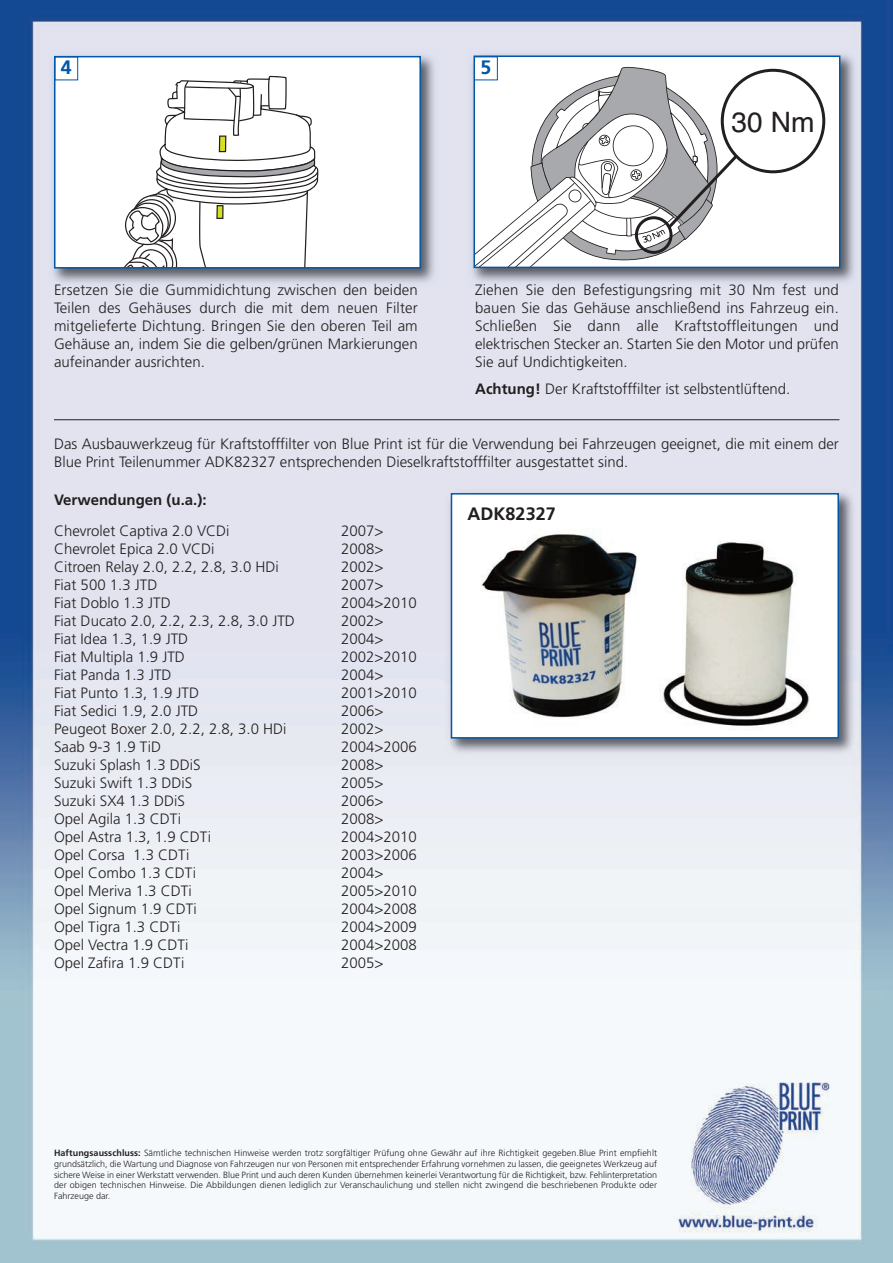
<style>
.page{position:relative;width:893px;height:1263px;background:#fff}
.page>*{position:absolute;margin:0;border:0;box-sizing:border-box;transform-origin:0 0}
.t1{font:28.2px "Helvetica";color:#231f20}
.t2{font:700 19.5px "Frutiger 65";color:#0157a8}
.t3{font:700 18px "Frutiger 65";color:#231f20}
.t4{font:300 15px/18px "Frutiger 45";color:#231f20;text-align:justify}
.t5{font:700 15px "Frutiger 65";color:#231f20}
.t6{font:300 9px/10.8px "Frutiger 45";letter-spacing:.01em;color:#231f20;text-align:justify}
.s1{font-family:"Frutiger 65";font-weight:700}
</style>
<div class="page">
<img style="left:0;top:0;width:893px;height:1263px">
<img style="left:47px;top:49px;width:393px;height:239px">
<img style="left:57px;top:59px;width:361px;height:207px">
<svg style="left:121px;top:76px;width:197px;height:190px"></svg>
<div style="left:54px;top:56px;width:367px;height:213px;border:2px solid #0157a8"></div>
<img style="left:467px;top:49px;width:393px;height:238px">
<img style="left:476px;top:59px;width:361px;height:206px">
<div style="left:473px;top:56px;width:367px;height:212px;border:2px solid #0157a8"></div>
<svg style="left:475px;top:66px;width:350px;height:201px"></svg>
<img style="left:444px;top:486px;width:414px;height:272px">
<img style="left:454px;top:496px;width:382px;height:239px">
<div style="left:451px;top:493px;width:388px;height:245px;border:2px solid #0157a8"></div>
<hr style="left:54px;top:419px;width:785px;height:1px;background:#231f20">
<div style="left:54px;top:57px;width:24px;height:23px;border:1px solid #0157a8"></div>
<div style="left:474px;top:57px;width:24px;height:23px;border:1px solid #0157a8"></div>
<h2 class="t2" style="left:61px;top:55px;width:12px">4</h2>
<h2 class="t2" style="left:480px;top:55px;width:12px">5</h2>
<h1 class="t1" style="left:731px;top:105px;width:84px">30 Nm</h1>
<p class="t4" style="left:54px;top:281px;width:365px">Ersetzen Sie die Gummidichtung zwischen den beiden Teilen des Gehäuses durch die mit dem neuen Filter mitgelieferte Dichtung. Bringen Sie den oberen Teil am Gehäuse an, indem Sie die gelben/grünen Markierungen aufeinander ausrichten.</p>
<p class="t4" style="left:475px;top:281px;width:365px">Ziehen Sie den Befestigungsring mit 30 Nm fest und bauen Sie das Gehäuse anschließend ins Fahrzeug ein.<br>Schließen Sie dann alle Kraftstoffleitungen und elektrischen Stecker an. Starten Sie den Motor und prüfen Sie auf Undichtigkeiten.</p>
<p class="t4" style="left:475px;top:380px;width:317px"><span class="s1">Achtung!</span> Der Kraftstofffilter ist selbstentlüftend.</p>
<p class="t4" style="left:54px;top:435px;width:786px">Das Ausbauwerkzeug für Kraftstofffilter von Blue Print ist für die Verwendung bei Fahrzeugen geeignet, die mit einem der<br>Blue Print Teilenummer ADK82327 entsprechenden Dieselkraftstofffilter ausgestattet sind.</p>
<p class="t5" style="left:54px;top:491px;width:154px">Verwendungen (u.a.):</p>
<p class="t4" style="left:54px;top:522px;width:177px">Chevrolet Captiva 2.0 VCDi</p>
<p class="t4" style="left:341px;top:522px;width:44px">2007&gt;</p>
<p class="t4" style="left:54px;top:540px;width:162px">Chevrolet Epica 2.0 VCDi</p>
<p class="t4" style="left:341px;top:540px;width:44px">2008&gt;</p>
<p class="t4" style="left:54px;top:558px;width:226px">Citroen Relay 2.0, 2.2, 2.8, 3.0 HDi</p>
<p class="t4" style="left:341px;top:558px;width:44px">2002&gt;</p>
<p class="t4" style="left:54px;top:576px;width:105px">Fiat 500 1.3 JTD</p>
<p class="t4" style="left:341px;top:576px;width:44px">2007&gt;</p>
<p class="t4" style="left:54px;top:594px;width:118px">Fiat Doblo 1.3 JTD</p>
<p class="t4" style="left:341px;top:594px;width:77px">2004&gt;2010</p>
<p class="t4" style="left:54px;top:612px;width:242px">Fiat Ducato 2.0, 2.2, 2.3, 2.8, 3.0 JTD</p>
<p class="t4" style="left:341px;top:612px;width:44px">2002&gt;</p>
<p class="t4" style="left:54px;top:630px;width:136px">Fiat Idea 1.3, 1.9 JTD</p>
<p class="t4" style="left:341px;top:630px;width:44px">2004&gt;</p>
<p class="t4" style="left:54px;top:648px;width:132px">Fiat Multipla 1.9 JTD</p>
<p class="t4" style="left:341px;top:648px;width:77px">2002&gt;2010</p>
<p class="t4" style="left:54px;top:666px;width:119px">Fiat Panda 1.3 JTD</p>
<p class="t4" style="left:341px;top:666px;width:44px">2004&gt;</p>
<p class="t4" style="left:54px;top:684px;width:147px">Fiat Punto 1.3, 1.9 JTD</p>
<p class="t4" style="left:341px;top:684px;width:77px">2001&gt;2010</p>
<p class="t4" style="left:54px;top:702px;width:146px">Fiat Sedici 1.9, 2.0 JTD</p>
<p class="t4" style="left:341px;top:702px;width:44px">2006&gt;</p>
<p class="t4" style="left:54px;top:720px;width:234px">Peugeot Boxer 2.0, 2.2, 2.8, 3.0 HDi</p>
<p class="t4" style="left:341px;top:720px;width:44px">2002&gt;</p>
<p class="t4" style="left:54px;top:738px;width:109px">Saab 9-3 1.9 TiD</p>
<p class="t4" style="left:341px;top:738px;width:77px">2004&gt;2006</p>
<p class="t4" style="left:54px;top:756px;width:148px">Suzuki Splash 1.3 DDiS</p>
<p class="t4" style="left:341px;top:756px;width:44px">2008&gt;</p>
<p class="t4" style="left:54px;top:774px;width:140px">Suzuki Swift 1.3 DDiS</p>
<p class="t4" style="left:341px;top:774px;width:44px">2005&gt;</p>
<p class="t4" style="left:54px;top:792px;width:132px">Suzuki SX4 1.3 DDiS</p>
<p class="t4" style="left:341px;top:792px;width:44px">2006&gt;</p>
<p class="t4" style="left:54px;top:810px;width:129px">Opel Agila 1.3 CDTi</p>
<p class="t4" style="left:341px;top:810px;width:44px">2008&gt;</p>
<p class="t4" style="left:54px;top:828px;width:159px">Opel Astra 1.3, 1.9 CDTi</p>
<p class="t4" style="left:341px;top:828px;width:77px">2004&gt;2010</p>
<p class="t4" style="left:54px;top:846px;width:137px">Opel Corsa 1.3 CDTi</p>
<p class="t4" style="left:341px;top:846px;width:77px">2003&gt;2006</p>
<p class="t4" style="left:54px;top:864px;width:144px">Opel Combo 1.3 CDTi</p>
<p class="t4" style="left:341px;top:864px;width:44px">2004&gt;</p>
<p class="t4" style="left:54px;top:882px;width:139px">Opel Meriva 1.3 CDTi</p>
<p class="t4" style="left:341px;top:882px;width:77px">2005&gt;2010</p>
<p class="t4" style="left:54px;top:900px;width:144px">Opel Signum 1.9 CDTi</p>
<p class="t4" style="left:341px;top:900px;width:77px">2004&gt;2008</p>
<p class="t4" style="left:54px;top:918px;width:128px">Opel Tigra 1.3 CDTi</p>
<p class="t4" style="left:341px;top:918px;width:77px">2004&gt;2009</p>
<p class="t4" style="left:54px;top:936px;width:136px">Opel Vectra 1.9 CDTi</p>
<p class="t4" style="left:341px;top:936px;width:77px">2004&gt;2008</p>
<p class="t4" style="left:54px;top:954px;width:132px">Opel Zafira 1.9 CDTi</p>
<p class="t4" style="left:341px;top:954px;width:44px">2005&gt;</p>
<p class="t3" style="left:468px;top:503px;width:90px">ADK82327</p>
<p class="t6" style="left:54px;top:1147px;width:605px"><span class="s1">Haftungsausschluss:</span> Sämtliche technischen Hinweise werden trotz sorgfältiger Prüfung ohne Gewähr auf ihre Richtigkeit gegeben.Blue Print empfiehlt grundsätzlich, die Wartung und Diagnose von Fahrzeugen nur von Personen mit entsprechender Erfahrung vornehmen zu lassen, die geeignetes Werkzeug auf sichere Weise in einer Werkstatt verwenden. Blue Print und auch deren Kunden übernehmen keinerlei Verantwortung für die Richtigkeit, bzw. Fehlinterpretation der obigen technischen Hinweise. Die Abbildungen dienen lediglich zur Veranschaulichung und stellen nicht zwingend die beschriebenen Produkte oder Fahrzeuge dar.</p>
</div>
